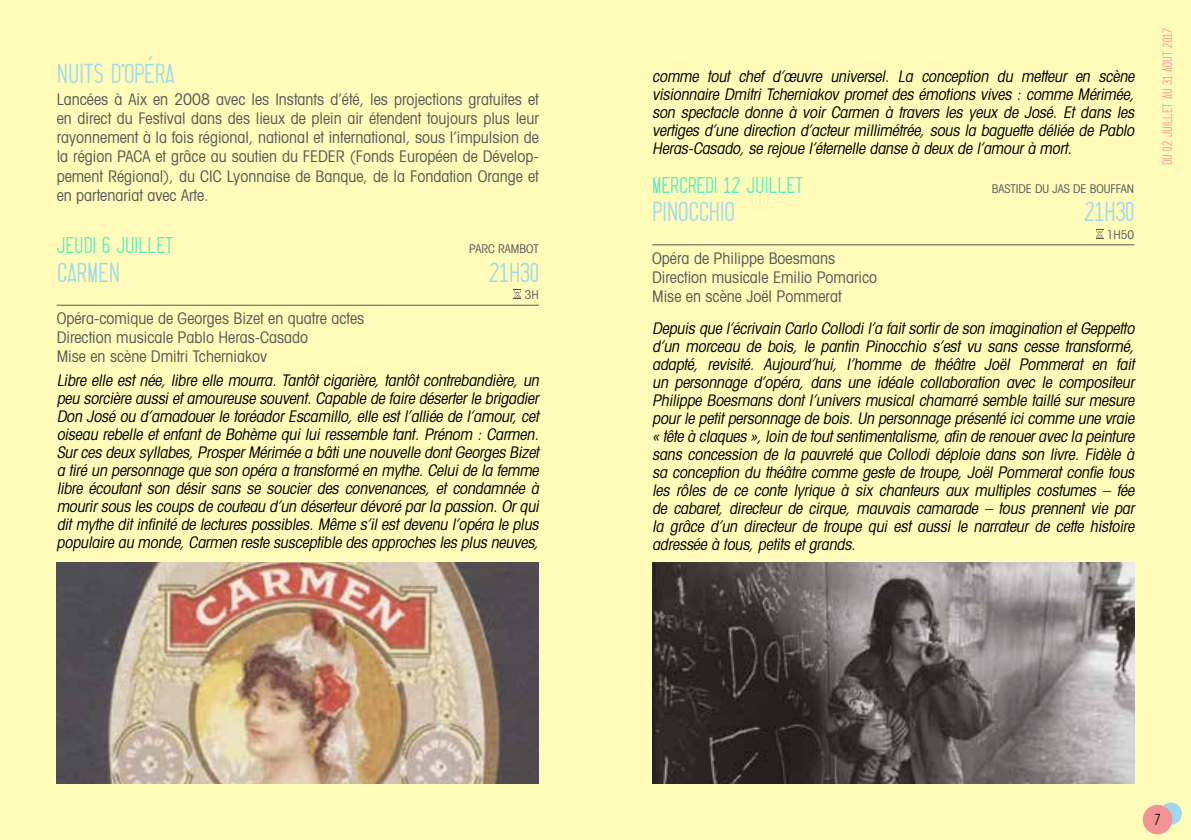
<style>
.page{position:relative;width:1191px;height:840px;background:#fff}
.page>*{position:absolute;margin:0;border:0;box-sizing:border-box;transform-origin:0 0}
.t1{font:24px "Thruster";color:#9ed7ee}
.t2{font:20px "Thruster";color:#54ebc7}
.t3{font:italic condensed 16px/18px "Avant Garde";letter-spacing:-.01em;color:#000;text-align:justify}
.t4{font:condensed 16px/19.2px "Avant Garde";color:#575756}
.t5{font:14px "Thruster";color:#000}
.t6{font:condensed 12px "Avant Garde";color:#575756}
.t7{font:12px "Thruster";color:#f29295}
</style>
<div class="page">
<div style="left:595px;top:0;width:596px;height:839px;background:#fffcb9"></div>
<div style="left:0;top:0;width:595px;height:839px;background:#fffcb9"></div>
<img style="left:652px;top:562px;width:482px;height:220px">
<div style="left:1159px;top:802px;width:22px;height:22px;background:#9ed7ee;border-radius:50%"></div>
<div style="left:1142px;top:804px;width:30px;height:29px;background:#f29295;border-radius:50%"></div>
<img style="left:57px;top:562px;width:482px;height:220px">
<hr style="left:57px;top:304px;width:482px;height:1px;background:#575756">
<svg style="left:513px;top:289px;width:8px;height:10px"></svg>
<hr style="left:652px;top:244px;width:482px;height:1px;background:#575756">
<svg style="left:1096px;top:229px;width:7px;height:10px"></svg>
<h1 class="t1" style="left:57px;top:64px;width:120px">NUITS D'OPERA</h1>
<p class="t4" style="left:57px;top:89px;width:483px;text-align:justify">Lancées à Aix en 2008 avec les Instants d’été, les projections gratuites et en direct du Festival dans des lieux de plein air étendent toujours plus leur rayonnement à la fois régional, national et international, sous l’impulsion de la région PACA et grâce au soutien du FEDER (Fonds Européen de Dévelop&shy;pement Régional), du CIC Lyonnaise de Banque, de la Fondation Orange et en partenariat avec Arte.</p>
<p class="t2" style="left:57px;top:236px;width:118px">JEUDI 6 JUILLET</p>
<p class="t6" style="left:469px;top:241px;width:71px">PARC RAMBOT</p>
<h1 class="t1" style="left:57px;top:262px;width:65px">CARMEN</h1>
<h1 class="t1" style="left:489px;top:262px;width:51px">21H30</h1>
<p class="t6" style="left:525px;top:287px;width:16px">3H</p>
<p class="t4" style="left:57px;top:308px;width:309px">Opéra-comique de Georges Bizet en quatre actes<br>Direction musicale Pablo Heras-Casado<br>Mise en scène Dmitri Tcherniakov</p>
<p class="t3" style="left:57px;top:371px;width:487px">Libre elle est née, libre elle mourra. Tantôt cigarière, tantôt contrebandière, un peu sorcière aussietamoureuse souvent.Capable de faire déserterle brigadier Don José ou d’amadouer le toréador Escamillo, elle est l’alliée de l’amour, cet oiseau rebelle et enfant de Bohème qui lui ressemble tant. Prénom : Carmen.<br>Surces deux syllabes,ProsperMérimée a bâtiune nouvelle dontGeorges Bizet a tiré un personnage que son opéra a transformé en mythe.Celuide la femme libre écoutant son désir sans se soucier des convenances, et condamnée à mourirsous les coups de couteau d’un déserteurdévoré parla passion.Orqui ditmythe ditinfinité de lectures possibles.Même s’ilestdevenu l’opéra le plus populaire au monde, Carmen reste susceptible des approches les plus neuves,</p>
<p class="t3" style="left:652px;top:67px;width:487px">comme tout chef d’œuvre universel. La conception du metteur en scène visionnaire Dmitri Tcherniakov promet des émotions vives : comme Mérimée, son spectacle donne à voir Carmen à travers les yeux de José. Et dans les vertiges d’une direction d’acteur millimétrée, sous la baguette déliée de Pablo Heras-Casado,se rejoue l’éternelle danse à deux de l’amourà mort.</p>
<p class="t2" style="left:652px;top:176px;width:153px">MERCREDI 12 JUILLET</p>
<p class="t6" style="left:991px;top:181px;width:144px">BASTIDE DU JAS DE BOUFFAN</p>
<h1 class="t1" style="left:652px;top:202px;width:84px">PINOCCHIO</h1>
<h1 class="t1" style="left:1084px;top:202px;width:51px">21H30</h1>
<p class="t6" style="left:1107px;top:227px;width:29px">1H50</p>
<p class="t4" style="left:652px;top:248px;width:226px">Opéra de Philippe Boesmans<br>Direction musicale Emilio Pomarico<br>Mise en scène Joël Pommerat</p>
<p class="t3" style="left:652px;top:318px;width:487px">Depuis que l’écrivain Carlo Collodil’a faitsortirde son imagination etGeppetto d’un morceau de bois, le pantin Pinocchio s’est vu sans cesse transformé, adapté, revisité. Aujourd’hui, l’homme de théâtre Joël Pommerat en fait un personnage d’opéra, dans une idéale collaboration avec le compositeur Philippe Boesmans dont l’univers musical chamarré semble taillé sur mesure pourle petitpersonnage de bois.Un personnage présenté icicomme une vraie « tête à claques »,loin de toutsentimentalisme,afin de renoueravec la peinture sans concession de la pauvreté que Collodi déploie dans son livre. Fidèle à sa conception du théâtre comme geste de troupe, Joël Pommerat confie tous les rôles de ce conte lyrique à six chanteurs aux multiples costumes – fée de cabaret, directeur de cirque, mauvais camarade – tous prennent vie par la grâce d’un directeur de troupe qui est aussi le narrateur de cette histoire adressée à tous,petits etgrands.</p>
<p class="t7" style="left:1162px;top:165px;width:138px;rotate:-90deg">DU 02 JUILLET AU 31 AOUT 2017</p>
<p class="t5" style="left:1154px;top:813px;width:7px">7</p>
</div>
